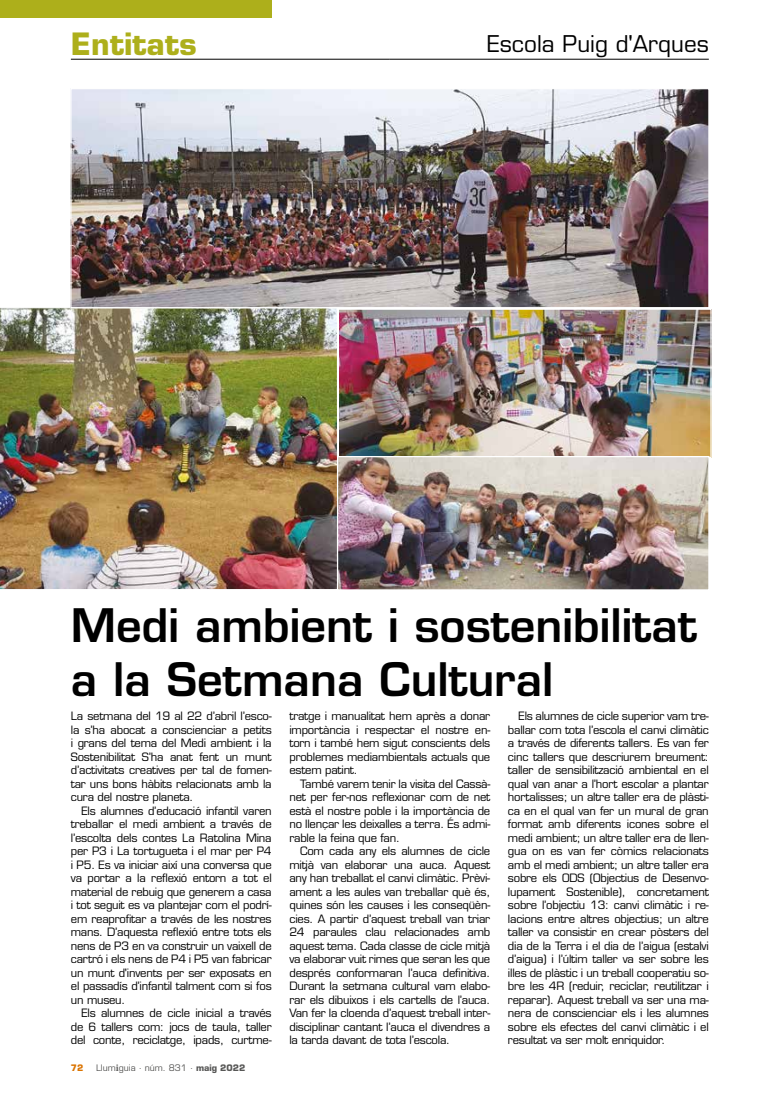
<style>
.page{position:relative;width:762px;height:1117px;background:#fff}
.page>*{position:absolute;margin:0;border:0;box-sizing:border-box;transform-origin:0 0}
.t1{font:600 45px/54px "Eurostile LT Std";color:#000}
.t2{font:700 30px "Eurostile LT Std";color:#adaf1b}
.t3{font:22.5px "Eurostile LT Std";color:#000}
.t4{font:11.25px/13.5px "Eurostile LT Std";letter-spacing:-.02em;color:#000;text-align:justify}
.t5{font:8.75px "Eurostile LT Std";color:#575756}
.t6{font:700 8.75px "Eurostile LT Std";color:#db7400}
.s1{font-family:"Minion Pro";font-weight:700;font-size:10px}
.s2{font-weight:700}
</style>
<div class="page">
<div style="left:0;top:0;width:272px;height:18px;background:#adaf1b"></div>
<hr style="left:71px;top:59px;width:319px;height:1px;background:#000">
<hr style="left:390px;top:59px;width:319px;height:1px;background:#000">
<img style="left:0;top:307px;width:337px;height:283px">
<img style="left:340px;top:310px;width:370px;height:146px">
<div style="left:337px;top:308px;width:375px;height:150px;border:1px solid #fff"></div>
<img style="left:72px;top:90px;width:635px;height:216px">
<div style="left:70px;top:88px;width:639px;height:220px;border:1px solid #fff"></div>
<img style="left:339px;top:458px;width:368px;height:130px">
<div style="left:337px;top:456px;width:372px;height:134px;border:1px solid #fff"></div>
<h2 class="t2" style="left:71px;top:26px;width:127px">Entitats</h2>
<h3 class="t3" style="left:487px;top:31px;width:223px">Escola Puig d'Arques</h3>
<h1 class="t1" style="left:71px;top:598px;width:628px">Medi ambient i sostenibilitat a la Setmana Cultural</h1>
<p class="t4" style="left:71px;top:709px;width:202px">La setmana del 19 al 22 d’abril l’esco&shy;la s’ha abocat a conscienciar a petits i grans del tema del Medi ambient i la Sostenibilitat S’ha anat fent un munt d’activitats creatives per tal de fomen&shy;tar uns bons hàbits relacionats amb la cura del nostre planeta.</p>
<p class="t4" style="left:71px;top:803px;width:202px;text-indent:11px">Els alumnes d’educació infantil varen treballar el medi ambient a través de l’escolta dels contes La Ratolina Mina per P3 i La tortugueta i el mar per P4 i P5. Es va iniciar així una conversa que va portar a la reflexió entorn a tot el material de rebuig que generem a casa i tot seguit es va plantejar com el podrí&shy;em reaprofitar a través de les nostres mans. D’aquesta reflexió entre tots els nens de P3 en va construir un vaixell de cartró i els nens de P4 i P5 van fabricar un munt d'invents per ser exposats en el passadís d’infantil talment com si fos un museu.</p>
<p class="t4" style="left:71px;top:1006px;width:202px;text-indent:11px">Els alumnes de cicle inicial a través de 6 tallers com: jocs de taula, taller del conte, reciclatge, ipads, curtme-</p>
<p class="t6" style="left:71px;top:1062px;width:14px">72</p>
<p class="t5" style="left:96px;top:1062px;width:151px">Llum<span class="s1">i</span>guia · núm. 831 · <span class="s2">maig 2022</span></p>
<p class="t4" style="left:289px;top:709px;width:202px">tratge i manualitat hem après a donar importància i respectar el nostre en&shy;torn i també hem sigut conscients dels problemes mediambientals actuals que estem patint.</p>
<p class="t4" style="left:289px;top:776px;width:202px;text-indent:11px">També varem tenir la visita del Cassà&shy;net per fer-nos reflexionar com de net està el nostre poble i la importància de no llençar les deixalles a terra. És admi&shy;rable la feina que fan.</p>
<p class="t4" style="left:289px;top:844px;width:202px;text-indent:11px">Com cada any els alumnes de cicle mitjà van elaborar una auca. Aquest any han treballat el canvi climàtic. Prèvi&shy;ament a les aules van treballar què és, quines són les causes i les conseqüèn&shy;cies. A partir d’aquest treball van triar 24 paraules clau relacionades amb aquest tema. Cada classe de cicle mitjà va elaborar vuit rimes que seran les que després conformaran l’auca definitiva.<br>Durant la setmana cultural vam elabo&shy;rar els dibuixos i els cartells de l’auca.<br>Van fer la cloenda d’aquest treball inter&shy;disciplinar cantant l’auca el divendres a la tarda davant de tota l’escola.</p>
<p class="t4" style="left:508px;top:709px;width:202px;text-indent:11px">Els alumnes de cicle superior vam tre&shy;ballar com tota l’escola el canvi climàtic a través de diferents tallers. Es van fer cinc tallers que descriurem breument: taller de sensibilització ambiental en el qual van anar a l’hort escolar a plantar hortalisses; un altre taller era de plàsti&shy;ca en el qual van fer un mural de gran format amb diferents icones sobre el medi ambient; un altre taller era de llen&shy;gua on es van fer còmics relacionats amb el medi ambient; un altre taller era sobre els ODS (Objectius de Desenvo&shy;lupament Sostenible), concretament sobre l’objectiu 13: canvi climàtic i re&shy;lacions entre altres objectius; un altre taller va consistir en crear pòsters del dia de la Terra i el dia de l’aigua (estalvi d’aigua) i l’últim taller va ser sobre les illes de plàstic i un treball cooperatiu so&shy;bre les 4R (reduir, reciclar, reutilitzar i reparar). Aquest treball va ser una ma&shy;nera de conscienciar els i les alumnes sobre els efectes del canvi climàtic i el resultat va ser molt enriquidor.</p>
</div>
